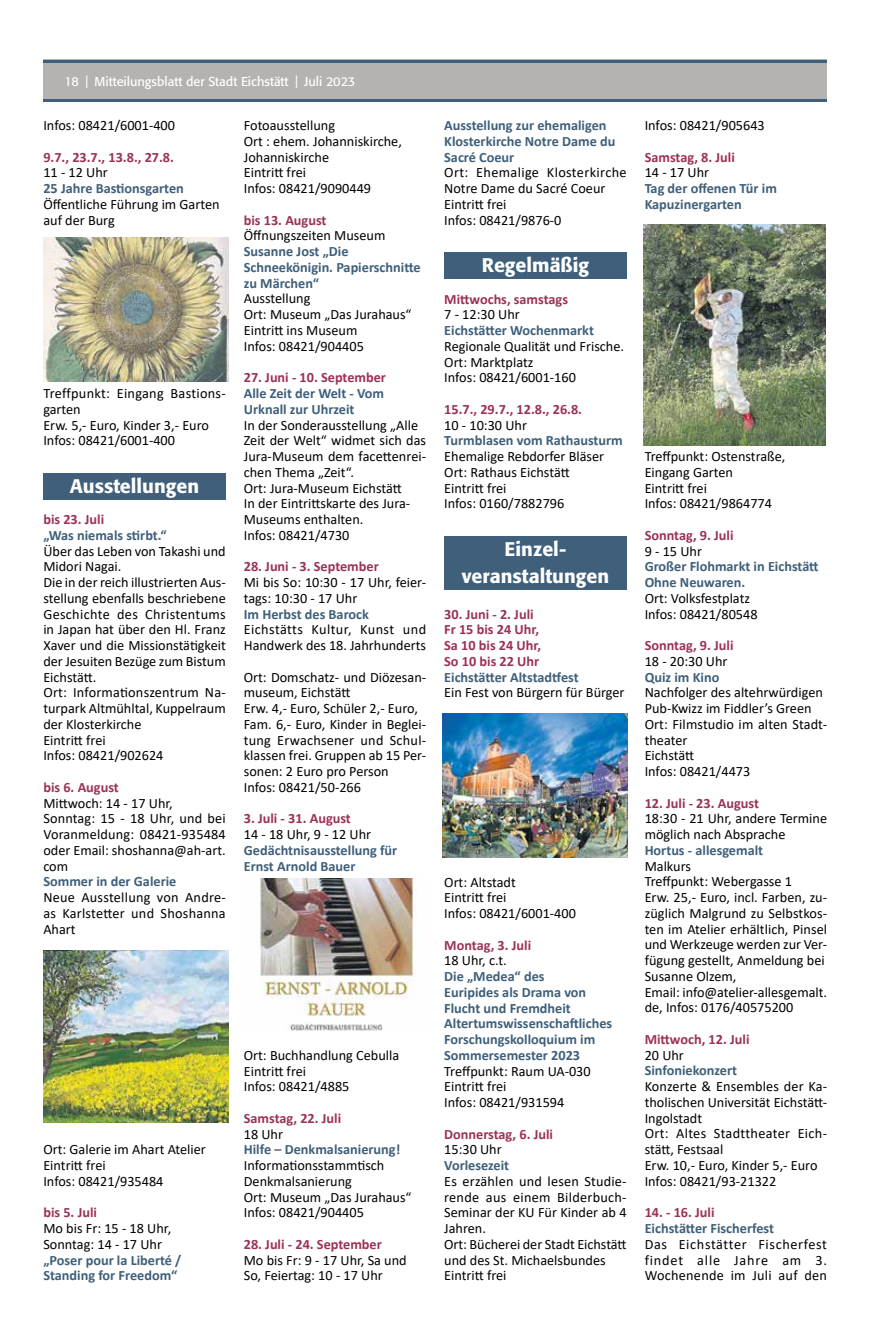
<style>
.page{position:relative;width:876px;height:1340px;background:#fff}
.page>*{position:absolute;margin:0;border:0;box-sizing:border-box;transform-origin:0 0}
.t1{font:500 19.5px/27px "Formata";color:#fff;text-align:center}
.t2{font:14.25px/15.8px "Calibri";color:#000}
.t3{font:700 14.25px/15.8px "Calibri";color:#3f5f7a}
.t4{font:700 14.25px/15.8px "Calibri";color:#9b3256}
.t5{font:12.75px "Formata";color:#fff}
</style>
<div class="page">
<div style="left:43px;top:60px;width:784px;height:42px;background:#b5b3b1"></div>
<hr style="left:43px;top:99px;width:784px;height:3px;background:#3f5f7a">
<hr style="left:43px;top:60px;width:784px;height:3px;background:#3f5f7a">
<div style="left:43px;top:473px;width:183px;height:26px;background:#3f5f7a"></div>
<img style="left:43px;top:237px;width:186px;height:144px">
<img style="left:43px;top:950px;width:186px;height:172px">
<div style="left:444px;top:252px;width:183px;height:27px;background:#3f5f7a"></div>
<div style="left:444px;top:536px;width:183px;height:53px;background:#3f5f7a"></div>
<img style="left:260px;top:879px;width:157px;height:151px">
<img style="left:442px;top:713px;width:186px;height:144px">
<img style="left:643px;top:225px;width:183px;height:220px">
<p class="t5" style="left:65px;top:74px;width:292px">18 | Mitteilungsblatt der Stadt Eichstätt | Juli 2023</p>
<p class="t2" style="left:43px;top:117px;width:133px">Infos: 08421/6001-400</p>
<p class="t4" style="left:43px;top:149px;width:132px">9.7., 23.7., 13.8., 27.8.</p>
<p class="t2" style="left:43px;top:164px;width:66px">11 - 12 Uhr</p>
<p class="t3" style="left:43px;top:180px;width:142px">25 Jahre Bastionsgarten</p>
<p class="t2" style="left:43px;top:196px;width:178px">Öffentliche Führung im Garten auf der Burg</p>
<p class="t2" style="left:244px;top:117px;width:160px">Fotoausstellung<br>Ort : ehem. Johanniskirche,<br>Johanniskirche<br>Eintritt frei<br>Infos: 08421/9090449</p>
<p class="t4" style="left:244px;top:212px;width:84px">bis 13. August</p>
<p class="t2" style="left:244px;top:227px;width:143px">Öffnungszeiten Museum</p>
<p class="t3" style="left:244px;top:243px;width:178px">Susanne Jost „Die<br>Schneekönigin. Papierschnitte zu Märchen“</p>
<p class="t2" style="left:244px;top:290px;width:169px">Ausstellung<br>Ort: Museum „Das Jurahaus“<br>Eintritt ins Museum<br>Infos: 08421/904405</p>
<p class="t4" style="left:244px;top:369px;width:144px">27. Juni - 10. September</p>
<p class="t3" style="left:244px;top:385px;width:142px">Alle Zeit der Welt - Vom<br>Urknall zur Uhrzeit</p>
<p class="t2" style="left:244px;top:416px;width:184px">In der Sonderausstellung „Alle<br>Zeit der Welt“ widmet sich das<br>Jura-Museum dem facettenrei&shy;chen Thema „Zeit“.<br>Ort: Jura-Museum Eichstätt<br>In der Eintrittskarte des Jura-<br>Museums enthalten.<br>Infos: 08421/4730</p>
<p class="t4" style="left:244px;top:558px;width:136px">28. Juni - 3. September</p>
<p class="t2" style="left:244px;top:574px;width:184px">Mi bis So: 10:30 - 17 Uhr, feier&shy;tags: 10:30 - 17 Uhr</p>
<p class="t3" style="left:244px;top:606px;width:127px">Im Herbst des Barock</p>
<p class="t2" style="left:244px;top:621px;width:184px">Eichstätts Kultur, Kunst und<br>Handwerk des 18. Jahrhunderts</p>
<p class="t2" style="left:244px;top:668px;width:184px">Ort: Domschatz- und Diözesan&shy;museum, Eichstätt<br>Erw. 4,- Euro, Schüler 2,- Euro,<br>Fam. 6,- Euro, Kinder in Beglei&shy;tung Erwachsener und Schul&shy;klassen frei. Gruppen ab 15 Per&shy;sonen: 2 Euro pro Person<br>Infos: 08421/50-266</p>
<p class="t4" style="left:244px;top:810px;width:109px">3. Juli - 31. August</p>
<p class="t2" style="left:244px;top:826px;width:129px">14 - 18 Uhr, 9 - 12 Uhr</p>
<p class="t3" style="left:244px;top:842px;width:155px">Gedächtnisausstellung für<br>Ernst Arnold Bauer</p>
<p class="t2" style="left:43px;top:385px;width:184px">Treffpunkt: Eingang Bastions&shy;garten<br>Erw. 5,- Euro, Kinder 3,- Euro<br>Infos: 08421/6001-400</p>
<h1 class="t1" style="left:70px;top:472px;width:131px">Ausstellungen</h1>
<p class="t4" style="left:43px;top:511px;width:62px">bis 23. Juli</p>
<p class="t3" style="left:43px;top:527px;width:125px">„Was niemals stirbt.“</p>
<p class="t2" style="left:43px;top:542px;width:184px">Über das Leben von Takashi und<br>Midori Nagai.<br>Die in der reich illustrierten Aus&shy;stellung ebenfalls beschriebene<br>Geschichte des Christentums in Japan hat über den Hl. Franz<br>Xaver und die Missionstätigkeit der Jesuiten Bezüge zum Bistum<br>Eichstätt.<br>Ort: Informationszentrum Na&shy;turpark Altmühltal, Kuppelraum der Klosterkirche<br>Eintritt frei<br>Infos: 08421/902624</p>
<p class="t4" style="left:43px;top:779px;width:77px">bis 6. August</p>
<p class="t2" style="left:43px;top:794px;width:184px">Mittwoch: 14 - 17 Uhr,<br>Sonntag: 15 - 18 Uhr, und bei<br>Voranmeldung: 08421-935484 oder Email: shoshanna@ah-art. com</p>
<p class="t3" style="left:43px;top:873px;width:135px">Sommer in der Galerie</p>
<p class="t2" style="left:43px;top:889px;width:184px;text-align:justify">Neue Ausstellung von Andre&shy;as Karlstetter und Shoshanna Ahart</p>
<p class="t2" style="left:43px;top:1141px;width:164px">Ort: Galerie im Ahart Atelier<br>Eintritt frei<br>Infos: 08421/935484</p>
<p class="t4" style="left:43px;top:1204px;width:55px">bis 5. Juli</p>
<p class="t2" style="left:43px;top:1220px;width:129px">Mo bis Fr: 15 - 18 Uhr,<br>Sonntag: 14 - 17 Uhr</p>
<p class="t3" style="left:43px;top:1251px;width:140px">„Poser pour la Liberté /<br>Standing for Freedom“</p>
<p class="t2" style="left:244px;top:1046px;width:157px">Ort: Buchhandlung Cebulla<br>Eintritt frei<br>Infos: 08421/4885</p>
<p class="t4" style="left:244px;top:1109px;width:99px">Samstag, 22. Juli</p>
<p class="t2" style="left:244px;top:1125px;width:41px">18 Uhr</p>
<p class="t3" style="left:244px;top:1141px;width:158px">Hilfe – Denkmalsanierung!</p>
<p class="t2" style="left:244px;top:1157px;width:169px">Informationsstammtisch<br>Denkmalsanierung<br>Ort: Museum „Das Jurahaus“<br>Infos: 08421/904405</p>
<p class="t4" style="left:244px;top:1235px;width:140px">28. Juli - 24. September</p>
<p class="t2" style="left:244px;top:1251px;width:164px">Mo bis Fr: 9 - 17 Uhr, Sa und<br>So, Feiertag: 10 - 17 Uhr</p>
<p class="t3" style="left:444px;top:117px;width:173px">Ausstellung zur ehemaligen<br>Klosterkirche Notre Dame du<br>Sacré Coeur</p>
<p class="t2" style="left:444px;top:164px;width:184px">Ort: Ehemalige Klosterkirche<br>Notre Dame du Sacré Coeur<br>Eintritt frei<br>Infos: 08421/9876-0</p>
<h1 class="t1" style="left:482px;top:251px;width:109px">Regelmäßig</h1>
<p class="t4" style="left:444px;top:291px;width:125px">Mittwochs, samstags</p>
<p class="t2" style="left:444px;top:306px;width:77px">7 - 12:30 Uhr</p>
<p class="t3" style="left:444px;top:322px;width:151px">Eichstätter Wochenmarkt</p>
<p class="t2" style="left:444px;top:338px;width:181px">Regionale Qualität und Frische.<br>Ort: Marktplatz<br>Infos: 08421/6001-160</p>
<p class="t4" style="left:444px;top:401px;width:139px">15.7., 29.7., 12.8., 26.8.</p>
<p class="t2" style="left:444px;top:416px;width:84px">10 - 10:30 Uhr</p>
<p class="t3" style="left:444px;top:432px;width:180px">Turmblasen vom Rathausturm</p>
<p class="t2" style="left:444px;top:448px;width:161px">Ehemalige Rebdorfer Bläser<br>Ort: Rathaus Eichstätt<br>Eintritt frei<br>Infos: 0160/7882796</p>
<h1 class="t1" style="left:462px;top:535px;width:149px">Einzel&shy;veranstaltungen</h1>
<p class="t4" style="left:444px;top:606px;width:99px">30. Juni - 2. Juli<br>Fr 15 bis 24 Uhr,<br>Sa 10 bis 24 Uhr,<br>So 10 bis 22 Uhr</p>
<p class="t3" style="left:444px;top:669px;width:136px">Eichstätter Altstadtfest</p>
<p class="t2" style="left:444px;top:684px;width:182px">Ein Fest von Bürgern für Bürger</p>
<p class="t2" style="left:444px;top:873px;width:133px">Ort: Altstadt<br>Eintritt frei<br>Infos: 08421/6001-400</p>
<p class="t4" style="left:444px;top:936px;width:88px">Montag, 3. Juli</p>
<p class="t2" style="left:444px;top:952px;width:64px">18 Uhr, c.t.</p>
<p class="t3" style="left:444px;top:968px;width:170px">Die „Medea“ des<br>Euripides als Drama von<br>Flucht und Fremdheit<br>Altertumswissenschaftliches<br>Forschungskolloquium im<br>Sommersemester 2023</p>
<p class="t2" style="left:444px;top:1062px;width:148px">Treffpunkt: Raum UA-030<br>Eintritt frei<br>Infos: 08421/931594</p>
<p class="t4" style="left:444px;top:1125px;width:110px">Donnerstag, 6. Juli</p>
<p class="t2" style="left:444px;top:1141px;width:59px">15:30 Uhr</p>
<p class="t3" style="left:444px;top:1157px;width:66px">Vorlesezeit</p>
<p class="t2" style="left:444px;top:1172px;width:184px">Es erzählen und lesen Studie&shy;rende aus einem Bilderbuch-<br>Seminar der KU Für Kinder ab 4<br>Jahren.<br>Ort: Bücherei der Stadt Eichstätt und des St. Michaelsbundes<br>Eintritt frei</p>
<p class="t2" style="left:645px;top:117px;width:122px">Infos: 08421/905643</p>
<p class="t4" style="left:645px;top:149px;width:92px">Samstag, 8. Juli</p>
<p class="t2" style="left:645px;top:164px;width:66px">14 - 17 Uhr</p>
<p class="t3" style="left:645px;top:180px;width:134px">Tag der offenen Tür im<br>Kapuzinergarten</p>
<p class="t2" style="left:645px;top:448px;width:142px">Treffpunkt: Ostenstraße,<br>Eingang Garten<br>Eintritt frei<br>Infos: 08421/9864774</p>
<p class="t4" style="left:645px;top:527px;width:90px">Sonntag, 9. Juli</p>
<p class="t2" style="left:645px;top:542px;width:59px">9 - 15 Uhr</p>
<p class="t3" style="left:645px;top:558px;width:175px">Großer Flohmarkt in Eichstätt<br>Ohne Neuwaren.</p>
<p class="t2" style="left:645px;top:590px;width:114px">Ort: Volksfestplatz<br>Infos: 08421/80548</p>
<p class="t4" style="left:645px;top:637px;width:90px">Sonntag, 9. Juli</p>
<p class="t2" style="left:645px;top:653px;width:84px">18 - 20:30 Uhr</p>
<p class="t3" style="left:645px;top:668px;width:76px">Quiz im Kino</p>
<p class="t2" style="left:645px;top:684px;width:184px">Nachfolger des altehrwürdigen<br>Pub-Kwizz im Fiddler’s Green<br>Ort: Filmstudio im alten Stadt&shy;theater<br>Eichstätt<br>Infos: 08421/4473</p>
<p class="t4" style="left:645px;top:794px;width:116px">12. Juli - 23. August</p>
<p class="t2" style="left:645px;top:810px;width:184px">18:30 - 21 Uhr, andere Termine möglich nach Absprache</p>
<p class="t3" style="left:645px;top:842px;width:120px">Hortus - allesgemalt</p>
<p class="t2" style="left:645px;top:857px;width:184px">Malkurs<br>Treffpunkt: Webergasse 1<br>Erw. 25,- Euro, incl. Farben, zu&shy;züglich Malgrund zu Selbstkos&shy;ten im Atelier erhältlich, Pinsel und Werkzeuge werden zur Ver&shy;fügung gestellt, Anmeldung bei<br>Susanne Olzem,<br>Email: info@atelier-allesgemalt. de, Infos: 0176/40575200</p>
<p class="t4" style="left:645px;top:1031px;width:106px">Mittwoch, 12. Juli</p>
<p class="t2" style="left:645px;top:1046px;width:41px">20 Uhr</p>
<p class="t3" style="left:645px;top:1062px;width:94px">Sinfoniekonzert</p>
<p class="t2" style="left:645px;top:1078px;width:184px">Konzerte &amp; Ensembles der Ka&shy;tholischen Universität Eichstätt-<br>Ingolstadt<br>Ort: Altes Stadttheater Eich&shy;stätt, Festsaal<br>Erw. 10,- Euro, Kinder 5,- Euro<br>Infos: 08421/93-21322</p>
<p class="t4" style="left:645px;top:1204px;width:71px">14. - 16. Juli</p>
<p class="t3" style="left:645px;top:1220px;width:131px">Eichstätter Fischerfest</p>
<p class="t2" style="left:645px;top:1235px;width:184px;text-align:justify">Das Eichstätter Fischerfest findet alle Jahre am 3.<br>Wochenende im Juli auf den</p>
</div>
